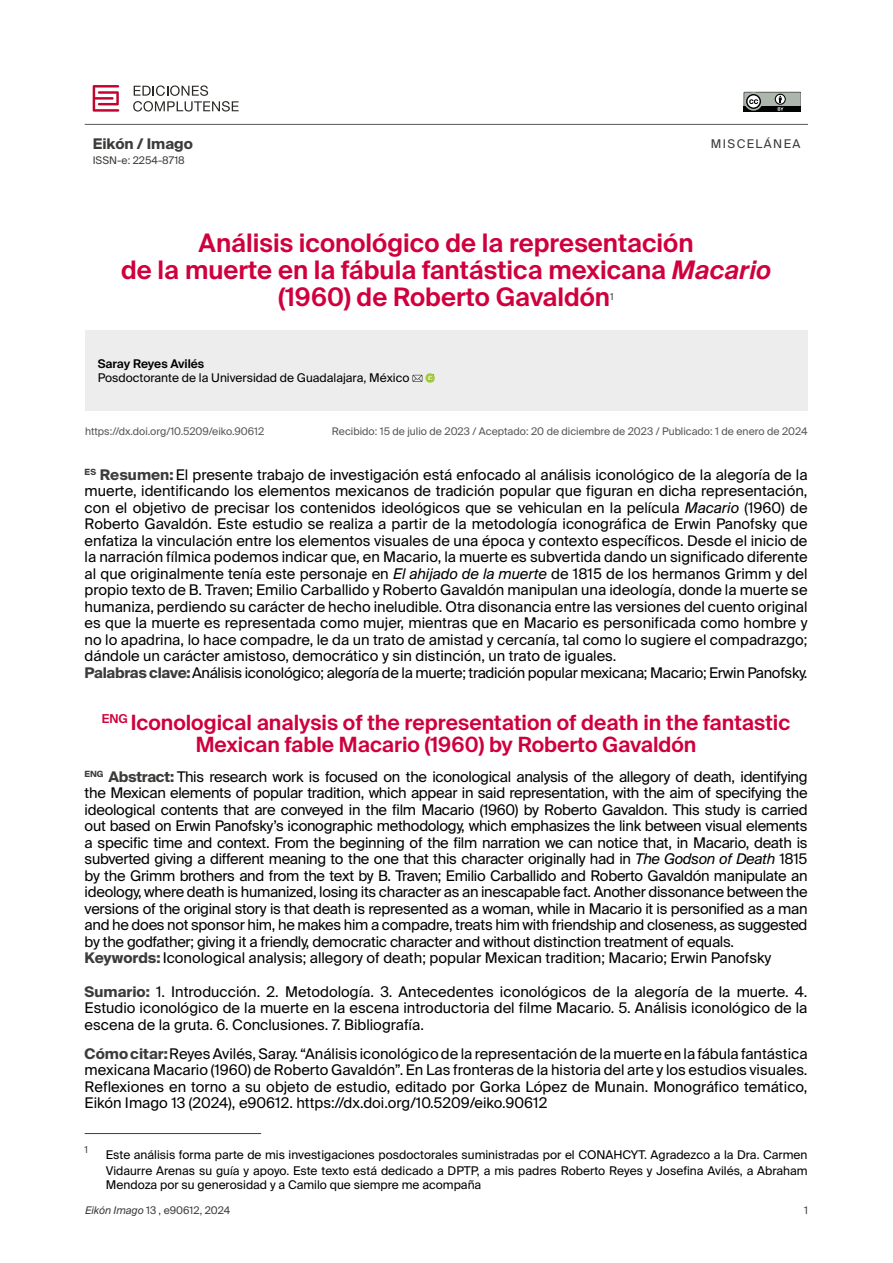
<style>
.page{position:relative;width:893px;height:1263px;background:#fff}
.page>*{position:absolute;margin:0;border:0;box-sizing:border-box;transform-origin:0 0}
._000-Título_original_ES{font:600 25.5px/27px "Suisse Intl";color:#cf003d;text-align:center}
._000-Título_traducido_EN{font:600 21px/22.5px "Suisse Intl";color:#cf003d;text-align:center}
._000_Resumen_abstract_ES{font:14.7px/16.5px "Suisse Intl";letter-spacing:-.01em;color:#000;text-align:justify}
._000_COMO_CITAR{font:14.7px/16.5px "Suisse Intl";color:#000;text-align:justify}
._000_SUMARIO{font:14.7px/16.5px "Suisse Intl";color:#000;text-align:justify}
._000-Palabras_clave_keywords{font:14.7px "Suisse Intl";letter-spacing:-.015em;color:#000}
._00-REVISTA{font:700 14.7px "Suisse Intl";color:#3c3c3b}
._000-Notas_al_pie{font:12px/16.5px "Suisse Intl";color:#000}
._000-CARGO{font:12px "Suisse Intl";color:#000}
._000-Autor{font:600 12px "Suisse Intl";color:#000}
.Normal_1er_parr{font:12px "Suisse Intl";letter-spacing:.12em;color:#3c3c3b}
._000-FECHAS{font:10.5px "Suisse Intl";color:#575756}
.Normal_1er_parr-2{font:10.5px "Suisse Intl";color:#3c3c3b}
._000-Título_original_ES-2{font:9.6px "Suisse Intl";color:#3c3c3b}
._000-Notas_al_pie-2{font:9.6px "Suisse Intl";color:#3c3c3b}
.s1{font-style:italic}
.s2{font-weight:700;color:#3c3c3b}
</style>
<div class="page">
<hr style="left:85px;top:1133px;width:176px;height:1px;background:#3c3c3b">
<hr style="left:85px;top:124px;width:723px;height:1px;background:#575756">
<svg style="left:744px;top:92px;width:56px;height:19px"></svg>
<svg style="left:93px;top:85px;width:26px;height:26px"></svg>
<svg style="left:133px;top:85px;width:106px;height:26px"></svg>
<div style="left:85px;top:330px;width:723px;height:80px;background:#ededed"></div>
<svg style="left:413px;top:373px;width:22px;height:10px"></svg>
<p class="_00-REVISTA" style="left:93px;top:135px;width:102px">Eikón / Imago</p>
<p class="Normal_1er_parr-2" style="left:93px;top:154px;width:94px">ISSN-e: 2254-8718</p>
<p class="Normal_1er_parr" style="left:711px;top:136px;width:91px">MISCELÁNEA</p>
<p class="_000-Título_original_ES" style="left:121px;top:229px;width:651px">Análisis iconológico de la representación<br>de la muerte en la fábula fantástica mexicana <span class="s1">Macario </span>(1960) de Roberto Gavaldón</p>
<p class="_000-Título_original_ES-2" style="left:610px;top:291px;width:5px">1</p>
<p class="_000-Autor" style="left:98px;top:356px;width:108px">Saray Reyes Avilés</p>
<p class="_000-CARGO" style="left:98px;top:371px;width:313px">Posdoctorante de la Universidad de Guadalajara, México</p>
<p class="_000-FECHAS" style="left:85px;top:425px;width:181px">https://dx.doi.org/10.5209/eiko.90612</p>
<p class="_000-FECHAS" style="left:332px;top:425px;width:477px">Recibido: 15 de julio de 2023 / Aceptado: 20 de diciembre de 2023 / Publicado: 1 de enero de 2024</p>
<p class="_000_Resumen_abstract_ES" style="left:85px;top:466px;width:724px"><sup>ES</sup> <span class="s2">Resumen:</span> El presente trabajo de investigación está enfocado al análisis iconológico de la alegoría de la muerte, identificando los elementos mexicanos de tradición popular que figuran en dicha representación, con el objetivo de precisar los contenidos ideológicos que se vehiculan en la película <span class="s1">Macario</span> (1960) de Roberto Gavaldón. Este estudio se realiza a partir de la metodología iconográfica de Erwin Panofsky que enfatiza la vinculación entre los elementos visuales de una época y contexto específicos. Desde el inicio de la narración fílmica podemos indicar que, en Macario, la muerte es subvertida dando un significado diferente al que originalmente tenía este personaje en <span class="s1">El ahijado de la muerte</span> de 1815 de los hermanos Grimm y del propio texto de B. Traven; Emilio Carballido y Roberto Gavaldón manipulan una ideología, donde la muerte se humaniza, perdiendo su carácter de hecho ineludible. Otra disonancia entre las versiones del cuento original es que la muerte es representada como mujer, mientras que en Macario es personificada como hombre y no lo apadrina, lo hace compadre, le da un trato de amistad y cercanía, tal como lo sugiere el compadrazgo; dándole un carácter amistoso, democrático y sin distinción, un trato de iguales.</p>
<p class="_000-Palabras_clave_keywords" style="left:85px;top:664px;width:724px"><span class="s2">Palabras clave:</span>Análisis iconológico; alegoría de la muerte; tradición popular mexicana; Macario; Erwin Panofsky.</p>
<p class="_000-Título_traducido_EN" style="left:102px;top:711px;width:690px"><sup>ENG</sup> Iconological analysis of the representation of death in the fantastic<br>Mexican fable Macario (1960) by Roberto Gavaldón</p>
<p class="_000_Resumen_abstract_ES" style="left:85px;top:768px;width:724px"><sup>ENG</sup> <span class="s2">Abstract:</span> This research work is focused on the iconological analysis of the allegory of death, identifying the Mexican elements of popular tradition, which appear in said representation, with the aim of specifying the ideological contents that are conveyed in the film Macario (1960) by Roberto Gavaldon. This study is carried out based on Erwin Panofsky’s iconographic methodology, which emphasizes the link between visual elements a specific time and context. From the beginning of the film narration we can notice that, in Macario, death is subverted giving a different meaning to the one that this character originally had in <span class="s1">The Godson of Death</span> 1815 by the Grimm brothers and from the text by B. Traven; Emilio Carballido and Roberto Gavaldón manipulate an ideology, where death is humanized, losing its character as an inescapable fact. Another dissonance between the versions of the original story is that death is represented as a woman, while in Macario it is personified as a man and he does not sponsor him, he makes him a compadre, treats him with friendship and closeness, as suggested by the godfather; giving it a friendly, democratic character and without distinction treatment of equals.</p>
<p class="_000-Palabras_clave_keywords" style="left:85px;top:949px;width:688px"><span class="s2">Keywords:</span>Iconological analysis; allegory of death; popular Mexican tradition; Macario; Erwin Panofsky</p>
<p class="_000_SUMARIO" style="left:85px;top:983px;width:724px"><span class="s2">Sumario:</span> 1. Introducción. 2. Metodología. 3. Antecedentes iconológicos de la alegoría de la muerte. 4.<br>Estudio iconológico de la muerte en la escena introductoria del filme Macario. 5. Análisis iconológico de la escena de la gruta. 6. Conclusiones. 7. Bibliografía.</p>
<p class="_000_COMO_CITAR" style="left:85px;top:1045px;width:724px"><span class="s2">Cómo citar:</span>Reyes Avilés, Saray. “Análisis iconológico de la representación de la muerte en la fábula fantástica mexicana Macario (1960) de Roberto Gavaldón”. En Las fronteras de la historia del arte y los estudios visuales.<br>Reflexiones en torno a su objeto de estudio, editado por Gorka López de Munain. Monográfico temático, Eikón Imago 13 (2024), e90612. https://dx.doi.org/10.5209/eiko.90612</p>
<p class="_000-Notas_al_pie-2" style="left:85px;top:1144px;width:5px">1</p>
<p class="_000-Notas_al_pie" style="left:106px;top:1146px;width:703px">Este análisis forma parte de mis investigaciones posdoctorales suministradas por el CONAHCYT. Agradezco a la Dra. Carmen<br>Vidaurre Arenas su guía y apoyo. Este texto está dedicado a DPTP, a mis padres Roberto Reyes y Josefina Avilés, a Abraham</p>
<p class="_000-Notas_al_pie" style="left:106px;top:1176px;width:377px">Mendoza por su generosidad y a Camilo que siempre me acompaña</p>
<p class="Normal_1er_parr-2" style="left:85px;top:1204px;width:147px"><span class="s1">Eikón Imago</span> 13 , e90612, 2024</p>
<p class="Normal_1er_parr-2" style="left:804px;top:1204px;width:5px">1</p>
</div>
